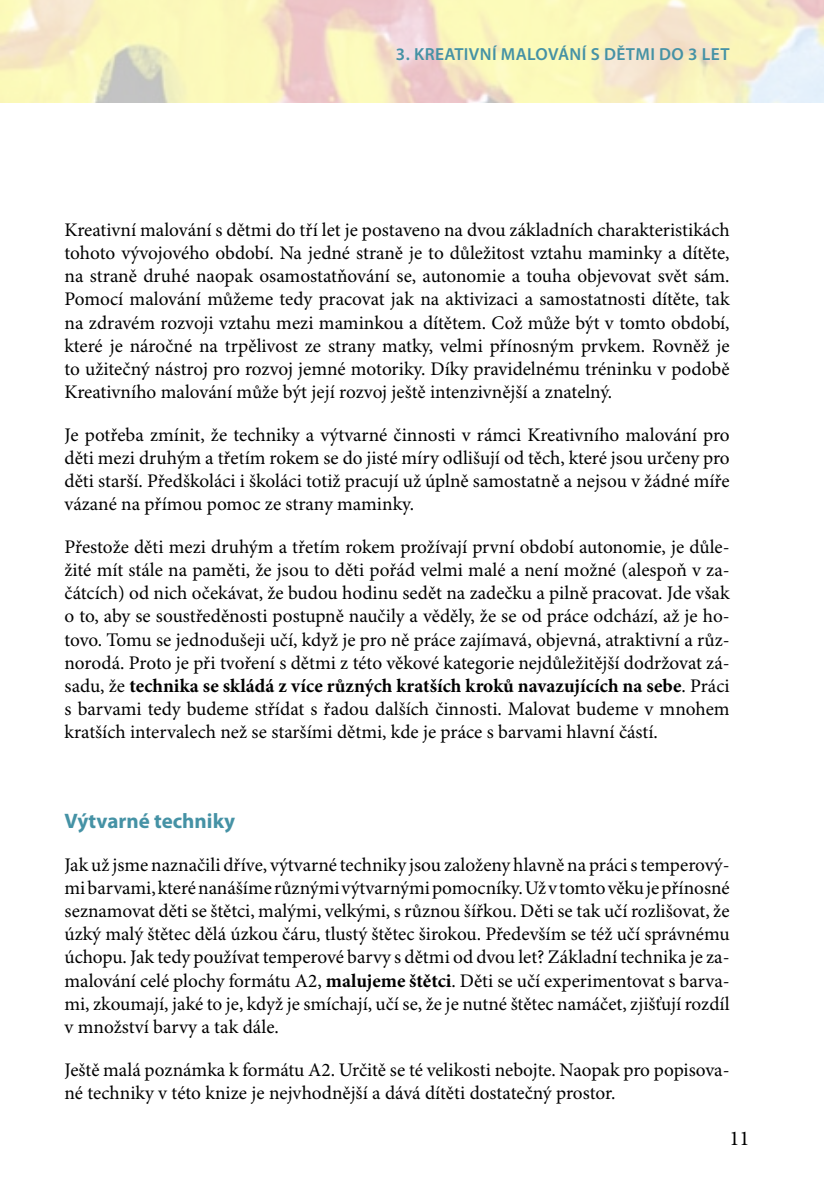
<style>
.page{position:relative;width:824px;height:1191px;background:#fff}
.page>*{position:absolute;margin:0;border:0;box-sizing:border-box;transform-origin:0 0}
.t1{font:700 21px "Myriad Pro";color:#4592a5}
.t2{font:21px "Minion Pro";color:#000}
.t3{font:19.25px/23.1px "Minion Pro";color:#000;text-align:justify}
.t4{font:600 17.5px "Myriad Pro";letter-spacing:.02em;color:#4592a5}
.s1{font-weight:700}
</style>
<div class="page">
<svg style="left:0;top:0;width:823px;height:103px;background:#f5ebc4"></svg>
<p class="t4" style="left:396px;top:45px;width:335px">3. KREATIVNÍ MALOVÁNÍ S DĚTMI DO 3 LET</p>
<p class="t3" style="left:64px;top:219px;width:666px">Kreativní malování s dětmi do tří let je postaveno na dvou základních charakteristikách tohoto vývojového období. Na jedné straně je to důležitost vztahu maminky a dítěte, na straně druhé naopak osamostatňování se, autonomie a touha objevovat svět sám.<br>Pomocí malování můžeme tedy pracovat jak na aktivizaci a samostatnosti dítěte, tak na zdravém rozvoji vztahu mezi maminkou a dítětem. Což může být v tomto období, které je náročné na trpělivost ze strany matky, velmi přínosným prvkem. Rovněž je to užitečný nástroj pro rozvoj jemné motoriky. Díky pravidelnému tréninku v podobě Kreativního malování může být její rozvoj ještě intenzivnější a znatelný.</p>
<p class="t3" style="left:64px;top:424px;width:666px">Je potřeba zmínit, že techniky a výtvarné činnosti v rámci Kreativního malování pro děti mezi druhým a třetím rokem se do jisté míry odlišují od těch, které jsou určeny pro děti starší. Předškoláci i školáci totiž pracují už úplně samostatně a nejsou v žádné míře vázané na přímou pomoc ze strany maminky.</p>
<p class="t3" style="left:64px;top:536px;width:666px">Přestože děti mezi druhým a třetím rokem prožívají první období autonomie, je důle&shy;žité mít stále na paměti, že jsou to děti pořád velmi malé a není možné (alespoň v za&shy;čátcích) od nich očekávat, že budou hodinu sedět na zadečku a pilně pracovat. Jde však o to, aby se soustředěnosti postupně naučily a věděly, že se od práce odchází, až je ho&shy;tovo. Tomu se jednodušeji učí, když je pro ně práce zajímavá, objevná, atraktivní a růz&shy;norodá. Proto je při tvoření s dětmi z této věkové kategorie nejdůležitější dodržovat zá&shy;sadu, že <span class="s1">technika se skládá z více různých kratších kroků navazujících na sebe</span>. Práci s barvami tedy budeme střídat s řadou dalších činnosti. Malovat budeme v mnohem kratších intervalech než se staršími dětmi, kde je práce s barvami hlavní částí.</p>
<p class="t1" style="left:64px;top:809px;width:172px">Výtvarné techniky</p>
<p class="t3" style="left:64px;top:854px;width:666px">Jak už jsme naznačili dříve, výtvarné techniky jsou založeny hlavně na práci s temperový&shy;mi barvami, které nanášíme různými výtvarnými pomocníky. Už v tomto věku je přínosné seznamovat děti se štětci, malými, velkými, s různou šířkou. Děti se tak učí rozlišovat, že úzký malý štětec dělá úzkou čáru, tlustý štětec širokou. Především se též učí správnému úchopu. Jak tedy používat temperové barvy s dětmi od dvou let? Základní technika je za&shy;malování celé plochy formátu A2, <span class="s1">malujeme štětci</span>. Děti se učí experimentovat s barva&shy;mi, zkoumají, jaké to je, když je smíchají, učí se, že je nutné štětec namáčet, zjišťují rozdíl v množství barvy a tak dále.</p>
<p class="t3" style="left:64px;top:1058px;width:666px">Ještě malá poznámka k formátu A2. Určitě se té velikosti nebojte. Naopak pro popisova&shy;né techniky v této knize je nejvhodnější a dává dítěti dostatečný prostor.</p>
<p class="t2" style="left:729px;top:1126px;width:22px">11</p>
</div>
